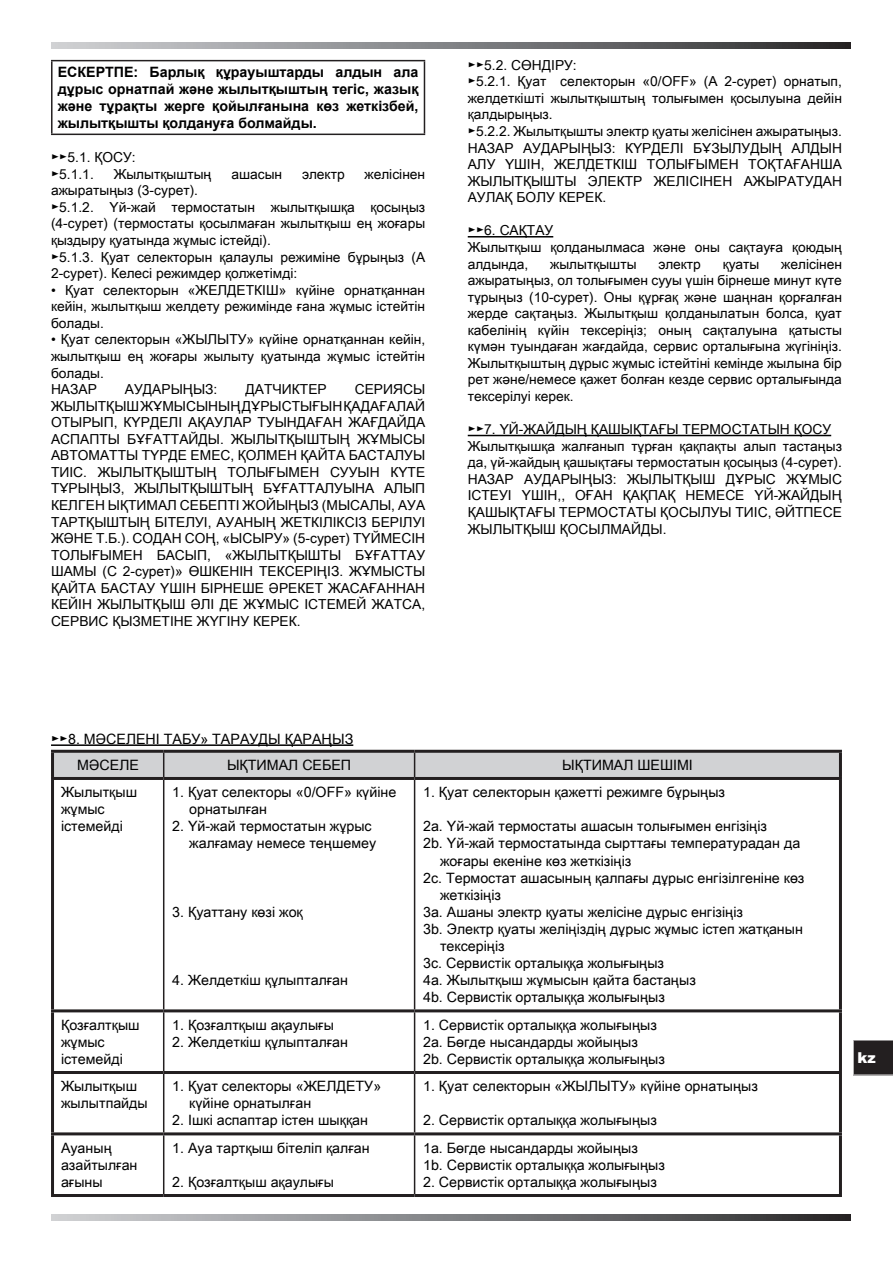
<style>
.page{position:relative;width:893px;height:1263px;background:#fff}
.page>*{position:absolute;margin:0;border:0;box-sizing:border-box;transform-origin:0 0}
.t1{font:900 15px "Arial";color:#fff}
.t2{font:14.25px/17.1px "Arial Unicode MS";color:#000}
.t3{font:700 14.25px/17.1px "Arial";color:#000;text-align:justify}
.t4{font:13.8px/16.5px "Arial Unicode MS";color:#000;text-align:justify}
</style>
<div class="page">
<div style="left:853px;top:1040px;width:40px;height:35px;background:#231f20"></div>
<hr style="left:853px;top:1040px;width:1px;height:34px;background:#fff">
<hr style="left:853px;top:1074px;width:40px;height:1px;background:#fff">
<svg style="left:51px;top:1214px;width:799px;height:6px;background:#7f8082"></svg>
<svg style="left:51px;top:43px;width:799px;height:6px;background:#7f8082"></svg>
<hr style="left:51px;top:60px;width:374px;height:1px;background:#231f20">
<hr style="left:51px;top:61px;width:2px;height:73px;background:#231f20">
<hr style="left:424px;top:61px;width:1px;height:73px;background:#231f20">
<hr style="left:51px;top:134px;width:374px;height:1px;background:#231f20">
<hr style="left:468px;top:236px;width:85px;height:1px;background:#000">
<hr style="left:468px;top:435px;width:363px;height:1px;background:#000">
<hr style="left:51px;top:744px;width:302px;height:2px;background:#000">
<div style="left:54px;top:753px;width:785px;height:24px;background:#d1d2d4"></div>
<hr style="left:163px;top:780px;width:1px;height:229px;background:#231f20">
<hr style="left:414px;top:780px;width:1px;height:229px;background:#231f20">
<hr style="left:163px;top:1012px;width:1px;height:59px;background:#231f20">
<hr style="left:414px;top:1012px;width:1px;height:59px;background:#231f20">
<hr style="left:163px;top:1074px;width:1px;height:58px;background:#231f20">
<hr style="left:414px;top:1074px;width:1px;height:58px;background:#231f20">
<hr style="left:163px;top:1135px;width:1px;height:59px;background:#231f20">
<hr style="left:414px;top:1135px;width:1px;height:59px;background:#231f20">
<hr style="left:51px;top:750px;width:113px;height:3px;background:#231f20">
<hr style="left:51px;top:753px;width:3px;height:24px;background:#231f20">
<hr style="left:164px;top:750px;width:251px;height:3px;background:#231f20">
<hr style="left:415px;top:750px;width:427px;height:3px;background:#231f20">
<hr style="left:839px;top:753px;width:3px;height:24px;background:#231f20">
<hr style="left:51px;top:777px;width:113px;height:3px;background:#231f20">
<hr style="left:51px;top:780px;width:3px;height:229px;background:#231f20">
<hr style="left:164px;top:777px;width:251px;height:3px;background:#231f20">
<hr style="left:415px;top:777px;width:427px;height:3px;background:#231f20">
<hr style="left:839px;top:780px;width:3px;height:229px;background:#231f20">
<hr style="left:51px;top:1009px;width:113px;height:3px;background:#231f20">
<hr style="left:51px;top:1012px;width:3px;height:59px;background:#231f20">
<hr style="left:164px;top:1009px;width:251px;height:3px;background:#231f20">
<hr style="left:415px;top:1009px;width:427px;height:3px;background:#231f20">
<hr style="left:839px;top:1012px;width:3px;height:59px;background:#231f20">
<hr style="left:51px;top:1071px;width:113px;height:3px;background:#231f20">
<hr style="left:51px;top:1074px;width:3px;height:58px;background:#231f20">
<hr style="left:164px;top:1071px;width:251px;height:3px;background:#231f20">
<hr style="left:415px;top:1071px;width:427px;height:3px;background:#231f20">
<hr style="left:839px;top:1074px;width:3px;height:58px;background:#231f20">
<hr style="left:51px;top:1132px;width:113px;height:3px;background:#231f20">
<hr style="left:51px;top:1135px;width:3px;height:59px;background:#231f20">
<hr style="left:164px;top:1132px;width:251px;height:3px;background:#231f20">
<hr style="left:415px;top:1132px;width:427px;height:3px;background:#231f20">
<hr style="left:839px;top:1135px;width:3px;height:59px;background:#231f20">
<hr style="left:51px;top:1194px;width:113px;height:3px;background:#231f20">
<hr style="left:164px;top:1194px;width:251px;height:3px;background:#231f20">
<hr style="left:415px;top:1194px;width:427px;height:3px;background:#231f20">
<p class="t3" style="left:58px;top:64px;width:362px">ЕСКЕРТПЕ: Барлық құрауыштарды алдын ала дұрыс орнатпай және жылытқыштың тегіс, жазық және тұрақты жерге қойылғанына көз жеткізбей, жылытқышты қолдануға болмайды.</p>
<p class="t4" style="left:51px;top:149px;width:86px">►►5.1. ҚОСУ:</p>
<p class="t4" style="left:51px;top:165px;width:44px">►5.1.1.</p>
<p class="t4" style="left:114px;top:165px;width:99px">Жылытқыштың</p>
<p class="t4" style="left:231px;top:165px;width:52px">ашасын</p>
<p class="t4" style="left:302px;top:165px;width:44px">электр</p>
<p class="t4" style="left:365px;top:165px;width:62px">желісінен</p>
<p class="t4" style="left:51px;top:182px;width:149px">ажыратыңыз (3-сурет).</p>
<p class="t4" style="left:51px;top:198px;width:376px">►5.1.2. Үй-жай термостатын жылытқышқа қосыңыз (4-сурет) (термостаты қосылмаған жылытқыш ең жоғары қыздыру қуатында жұмыс істейді).</p>
<p class="t4" style="left:51px;top:248px;width:376px">►5.1.3. Қуат селекторын қалаулы режиміне бұрыңыз (A<br>2-сурет). Келесі режимдер қолжетімді:</p>
<p class="t4" style="left:51px;top:281px;width:376px">• Қуат селекторын «ЖЕЛДЕТКІШ» күйіне орнатқаннан кейін, жылытқыш желдету режимінде ғана жұмыс істейтін болады.</p>
<p class="t4" style="left:51px;top:331px;width:376px">• Қуат селекторын «ЖЫЛЫТУ» күйіне орнатқаннан кейін, жылытқыш ең жоғары жылыту қуатында жұмыс істейтін болады.</p>
<p class="t4" style="left:51px;top:381px;width:47px">НАЗАР</p>
<p class="t4" style="left:125px;top:381px;width:94px">АУДАРЫҢЫЗ:</p>
<p class="t4" style="left:245px;top:381px;width:83px">ДАТЧИКТЕР</p>
<p class="t4" style="left:51px;top:381px;width:376px;text-indent:304px">СЕРИЯСЫ ЖЫЛЫТҚЫШ ЖҰМЫСЫНЫҢ ДҰРЫСТЫҒЫН ҚАДАҒАЛАЙ ОТЫРЫП, КҮРДЕЛІ АҚАУЛАР ТУЫНДАҒАН ЖАҒДАЙДА АСПАПТЫ БҰҒАТТАЙДЫ. ЖЫЛЫТҚЫШТЫҢ ЖҰМЫСЫ АВТОМАТТЫ ТҮРДЕ ЕМЕС, ҚОЛМЕН ҚАЙТА БАСТАЛУЫ ТИІС. ЖЫЛЫТҚЫШТЫҢ ТОЛЫҒЫМЕН СУУЫН КҮТЕ ТҰРЫҢЫЗ, ЖЫЛЫТҚЫШТЫҢ БҰҒАТТАЛУЫНА АЛЫП КЕЛГЕН ЫҚТИМАЛ СЕБЕПТІ ЖОЙЫҢЫЗ (МЫСАЛЫ, АУА ТАРТҚЫШТЫҢ БІТЕЛУІ, АУАНЫҢ ЖЕТКІЛІКСІЗ БЕРІЛУІ ЖӘНЕ Т.Б.). СОДАН СОҢ, «ЫСЫРУ» (5-сурет) ТҮЙМЕСІН ТОЛЫҒЫМЕН БАСЫП, «ЖЫЛЫТҚЫШТЫ БҰҒАТТАУ ШАМЫ (C 2-сурет)» ӨШКЕНІН ТЕКСЕРІҢІЗ. ЖҰМЫСТЫ ҚАЙТА БАСТАУ ҮШІН БІРНЕШЕ ӘРЕКЕТ ЖАСАҒАННАН КЕЙІН ЖЫЛЫТҚЫШ ӘЛІ ДЕ ЖҰМЫС ІСТЕМЕЙ ЖАТСА, СЕРВИС ҚЫЗМЕТІНЕ ЖҮГІНУ КЕРЕК.</p>
<p class="t4" style="left:468px;top:56px;width:111px">►►5.2. СӨНДІРУ:</p>
<p class="t4" style="left:468px;top:73px;width:376px">►5.2.1. Қуат селекторын «0/OFF» (A 2-сурет) орнатып, желдеткішті жылытқыштың толығымен қосылуына дейін қалдырыңыз.</p>
<p class="t4" style="left:468px;top:123px;width:376px">►5.2.2. Жылытқышты электр қуаты желісінен ажыратыңыз.</p>
<p class="t4" style="left:468px;top:139px;width:376px">НАЗАР АУДАРЫҢЫЗ: КҮРДЕЛІ БҰЗЫЛУДЫҢ АЛДЫН АЛУ ҮШІН, ЖЕЛДЕТКІШ ТОЛЫҒЫМЕН ТОҚТАҒАНША ЖЫЛЫТҚЫШТЫ ЭЛЕКТР ЖЕЛІСІНЕН АЖЫРАТУДАН АУЛАҚ БОЛУ КЕРЕК.</p>
<p class="t4" style="left:468px;top:222px;width:87px">►►6. САҚТАУ</p>
<p class="t4" style="left:468px;top:239px;width:376px">Жылытқыш қолданылмаса және оны сақтауға қоюдың алдында,</p>
<p class="t4" style="left:468px;top:255px;width:376px;text-indent:313px">желісінен ажыратыңыз, ол толығымен сууы үшін бірнеше минут күте тұрыңыз (10-сурет). Оны құрғақ және шаңнан қорғалған жерде сақтаңыз. Жылытқыш қолданылатын болса, қуат кабелінің күйін тексеріңіз; оның сақталуына қатысты күмән туындаған жағдайда, сервис орталығына жүгініңіз.<br>Жылытқыштың дұрыс жұмыс істейтіні кемінде жылына бір рет және/немесе қажет болған кезде сервис орталығында тексерілуі керек.</p>
<p class="t4" style="left:468px;top:421px;width:365px">►►7. ҮЙ-ЖАЙДЫҢ ҚАШЫҚТАҒЫ ТЕРМОСТАТЫН ҚОСУ</p>
<p class="t4" style="left:468px;top:437px;width:376px">Жылытқышқа жалғанып тұрған қақпақты алып тастаңыз да, үй-жайдың қашықтағы термостатын қосыңыз (4-сурет).</p>
<p class="t4" style="left:468px;top:470px;width:376px">НАЗАР АУДАРЫҢЫЗ: ЖЫЛЫТҚЫШ ДҰРЫС ЖҰМЫС ІСТЕУІ ҮШІН,, ОҒАН ҚАҚПАҚ НЕМЕСЕ ҮЙ-ЖАЙДЫҢ ҚАШЫҚТАҒЫ ТЕРМОСТАТЫ ҚОСЫЛУЫ ТИІС, ӘЙТПЕСЕ ЖЫЛЫТҚЫШ ҚОСЫЛМАЙДЫ.</p>
<p class="t4" style="left:550px;top:255px;width:88px">жылытқышты</p>
<p class="t4" style="left:658px;top:255px;width:44px">электр</p>
<p class="t4" style="left:723px;top:255px;width:38px">қуаты</p>
<p class="t2" style="left:51px;top:730px;width:304px">►►8. МӘСЕЛЕНІ ТАБУ» ТАРАУДЫ ҚАРАҢЫЗ</p>
<p class="t2" style="left:77px;top:756px;width:63px">МӘСЕЛЕ</p>
<p class="t2" style="left:227px;top:756px;width:126px">ЫҚТИМАЛ СЕБЕП</p>
<p class="t2" style="left:562px;top:756px;width:132px">ЫҚТИМАЛ ШЕШІМІ</p>
<p class="t2" style="left:61px;top:783px;width:78px">Жылытқыш жұмыс істемейді</p>
<p class="t2" style="left:189px;top:783px;width:209px;text-indent:-17px">1. Қуат селекторы «0/OFF» күйіне орнатылған</p>
<p class="t2" style="left:423px;top:783px;width:304px">1. Қуат селекторын қажетті режимге бұрыңыз</p>
<p class="t2" style="left:423px;top:817px;width:346px">2a. Үй-жай термостаты ашасын толығымен енгізіңіз</p>
<p class="t2" style="left:440px;top:834px;width:362px;text-indent:-17px">2b. Үй-жай термостатында сырттағы температурадан да жоғары екеніне көз жеткізіңіз</p>
<p class="t2" style="left:440px;top:869px;width:366px;text-indent:-17px">2c. Термостат ашасының қалпағы дұрыс енгізілгеніне көз жеткізіңіз</p>
<p class="t2" style="left:423px;top:903px;width:322px">3a. Ашаны электр қуаты желісіне дұрыс енгізіңіз</p>
<p class="t2" style="left:440px;top:920px;width:364px;text-indent:-17px">3b. Электр қуаты желіңіздің дұрыс жұмыс істеп жатқанын тексеріңіз</p>
<p class="t2" style="left:423px;top:954px;width:243px">3c. Сервистік орталыққа жолығыңыз</p>
<p class="t2" style="left:423px;top:971px;width:274px">4a. Жылытқыш жұмысын қайта бастаңыз</p>
<p class="t2" style="left:423px;top:988px;width:243px">4b. Сервистік орталыққа жолығыңыз</p>
<p class="t2" style="left:189px;top:817px;width:188px;text-indent:-17px">2. Үй-жай термостатын жұрыс жалғамау немесе теңшемеу</p>
<p class="t2" style="left:172px;top:903px;width:132px">3. Қуаттану көзі жоқ</p>
<p class="t2" style="left:172px;top:971px;width:177px">4. Желдеткіш құлыпталған</p>
<p class="t2" style="left:61px;top:1016px;width:80px">Қозғалтқыш жұмыс істемейді</p>
<p class="t2" style="left:172px;top:1016px;width:163px">1. Қозғалтқыш ақаулығы</p>
<p class="t2" style="left:172px;top:1033px;width:177px">2. Желдеткіш құлыпталған</p>
<p class="t2" style="left:61px;top:1077px;width:88px">Жылытқыш жылытпайды</p>
<p class="t2" style="left:189px;top:1077px;width:194px;text-indent:-17px">1. Қуат селекторы «ЖЕЛДЕТУ» күйіне орнатылған</p>
<p class="t2" style="left:172px;top:1111px;width:197px">2. Ішкі аспаптар істен шыққан</p>
<p class="t2" style="left:61px;top:1139px;width:78px">Ауаның азайтылған ағыны</p>
<p class="t2" style="left:172px;top:1139px;width:199px">1. Ауа тартқыш бітеліп қалған</p>
<p class="t2" style="left:172px;top:1173px;width:163px">2. Қозғалтқыш ақаулығы</p>
<p class="t2" style="left:423px;top:1016px;width:235px">1. Сервистік орталыққа жолығыңыз</p>
<p class="t2" style="left:423px;top:1033px;width:216px">2a. Бөгде нысандарды жойыңыз</p>
<p class="t2" style="left:423px;top:1050px;width:243px">2b. Сервистік орталыққа жолығыңыз</p>
<p class="t2" style="left:423px;top:1077px;width:336px">1. Қуат селекторын «ЖЫЛЫТУ» күйіне орнатыңыз</p>
<p class="t2" style="left:423px;top:1111px;width:235px">2. Сервистік орталыққа жолығыңыз</p>
<p class="t2" style="left:423px;top:1139px;width:216px">1a. Бөгде нысандарды жойыңыз</p>
<p class="t2" style="left:423px;top:1156px;width:243px">1b. Сервистік орталыққа жолығыңыз</p>
<p class="t2" style="left:423px;top:1173px;width:235px">2. Сервистік орталыққа жолығыңыз</p>
<p class="t1" style="left:857px;top:1047px;width:20px">kz</p>
</div>
